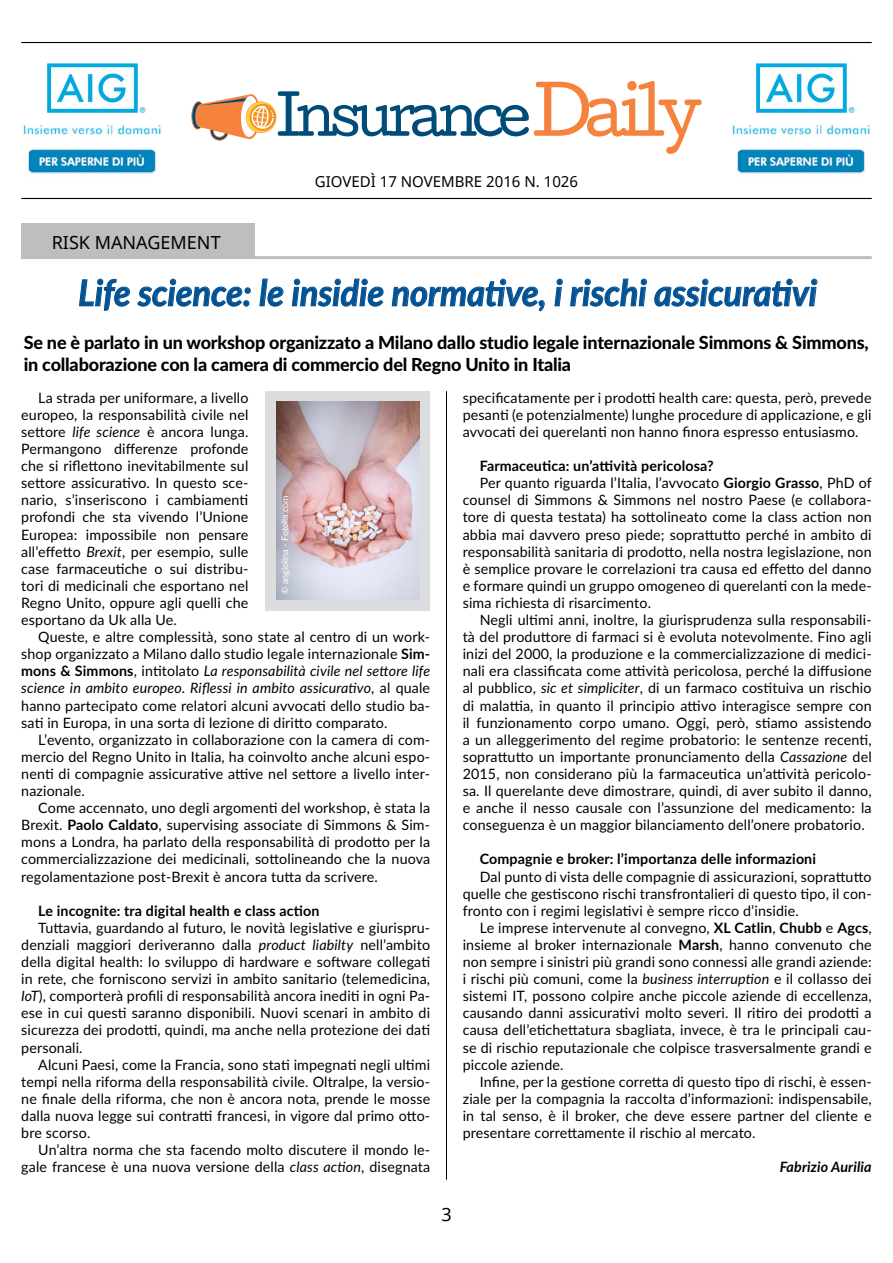
<style>
.page{position:relative;width:893px;height:1263px;background:#fff}
.page>*{position:absolute;margin:0;border:0;box-sizing:border-box;transform-origin:0 0}
.t1{font:italic 700 36px "Lato";color:#035293;scale:.95 1}
.t2{font:800 18px/21.6px "Lato";letter-spacing:-.01em;color:#000}
.t3{font:18px "Noto Sans";color:#000}
.t4{font:15px "Noto Sans";color:#000}
.t5{font:14.25px/17.1px "Lato";letter-spacing:.01em;color:#000;text-align:justify}
.t6{font:700 14.25px "Lato";letter-spacing:.01em;color:#000}
.t7{font:italic 700 14.25px "Lato";letter-spacing:.01em;color:#000}
.t8{font:9px "Lato";color:#fff}
.s1{font-style:italic}
.s2{font-weight:700}
</style>
<div class="page">
<hr style="left:21px;top:42px;width:851px;height:1px;background:#000">
<hr style="left:21px;top:198px;width:851px;height:1px;background:#000">
<svg style="left:191px;top:81px;width:511px;height:73px"></svg>
<img style="left:23px;top:63px;width:138px;height:111px">
<img style="left:732px;top:63px;width:138px;height:111px">
<hr style="left:892px;top:1125px;width:1px;height:138px;background:#d1d3d4">
<hr style="left:446px;top:391px;width:1px;height:788px;background:#000">
<hr style="left:21px;top:256px;width:851px;height:3px;background:#bcbec0">
<div style="left:21px;top:223px;width:234px;height:35px;background:#bcbec0"></div>
<div style="left:265px;top:391px;width:165px;height:219px;background:#dcddde"></div>
<img style="left:276px;top:402px;width:144px;height:198px">
<svg style="left:79px;top:278px;width:51px;height:33px"></svg>
<svg style="left:137px;top:278px;width:114px;height:29px"></svg>
<svg style="left:259px;top:278px;width:25px;height:29px"></svg>
<svg style="left:292px;top:278px;width:92px;height:29px"></svg>
<svg style="left:391px;top:278px;width:154px;height:34px"></svg>
<svg style="left:554px;top:278px;width:9px;height:29px"></svg>
<svg style="left:570px;top:278px;width:77px;height:29px"></svg>
<svg style="left:654px;top:278px;width:164px;height:29px"></svg>
<p class="t3" style="left:52px;top:230px;width:170px">RISK MANAGEMENT</p>
<p class="t4" style="left:315px;top:171px;width:265px">GIOVEDÌ 17 NOVEMBRE 2016 N. 1026</p>
<h1 class="t1" style="left:78px;top:266px;width:779px">Life science: le insidie normative, i rischi assicurativi</h1>
<p class="t2" style="left:24px;top:331px;width:847px">Se ne è parlato in un workshop organizzato a Milano dallo studio legale internazionale Simmons &amp; Simmons, in collaborazione con la camera di commercio del Regno Unito in Italia</p>
<p class="t5" style="left:21px;top:388px;width:229px;text-indent:17px">La strada per uniformare, a livello europeo, la responsabilità civile nel settore <span class="s1">life science</span> è ancora lunga.<br>Permangono differenze profonde che si riflettono inevitabilmente sul settore assicurativo. In questo sce&shy;nario, s’inseriscono i cambiamenti profondi che sta vivendo l’Unione Europea: impossibile non pensare all’effetto <span class="s1">Brexit</span>, per esempio, sulle case farmaceutiche o sui distribu&shy;tori di medicinali che esportano nel Regno Unito, oppure agli quelli che esportano da Uk alla Ue.</p>
<p class="t5" style="left:21px;top:628px;width:410px;text-indent:17px">Queste, e altre complessità, sono state al centro di un work&shy;shop organizzato a Milano dallo studio legale internazionale <span class="s2">Sim&shy;mons &amp; Simmons</span>, intitolato <span class="s1">La responsabilità civile nel settore life science in ambito europeo. Riflessi in ambito assicurativo</span>, al quale hanno partecipato come relatori alcuni avvocati dello studio ba&shy;sati in Europa, in una sorta di lezione di diritto comparato.</p>
<p class="t5" style="left:21px;top:730px;width:410px;text-indent:17px">L’evento, organizzato in collaborazione con la camera di com&shy;mercio del Regno Unito in Italia, ha coinvolto anche alcuni espo&shy;nenti di compagnie assicurative attive nel settore a livello inter&shy;nazionale.</p>
<p class="t5" style="left:21px;top:799px;width:410px;text-indent:17px">Come accennato, uno degli argomenti del workshop, è stata la Brexit. <span class="s2">Paolo Caldato</span>, supervising associate di Simmons &amp; Sim&shy;mons a Londra, ha parlato della responsabilità di prodotto per la commercializzazione dei medicinali, sottolineando che la nuova regolamentazione post-Brexit è ancora tutta da scrivere.</p>
<p class="t6" style="left:38px;top:900px;width:283px">Le incognite: tra digital health e class action</p>
<p class="t5" style="left:21px;top:918px;width:410px;text-indent:17px">Tuttavia, guardando al futuro, le novità legislative e giurispru&shy;denziali maggiori deriveranno dalla <span class="s1">product liabilty</span> nell’ambito della digital health: lo sviluppo di hardware e software collegati in rete, che forniscono servizi in ambito sanitario (telemedicina, <span class="s1">IoT</span>), comporterà profili di responsabilità ancora inediti in ogni Pa&shy;ese in cui questi saranno disponibili. Nuovi scenari in ambito di sicurezza dei prodotti, quindi, ma anche nella protezione dei dati personali.</p>
<p class="t5" style="left:21px;top:1055px;width:410px;text-indent:17px">Alcuni Paesi, come la Francia, sono stati impegnati negli ultimi tempi nella riforma della responsabilità civile. Oltralpe, la versio&shy;ne finale della riforma, che non è ancora nota, prende le mosse dalla nuova legge sui contratti francesi, in vigore dal primo otto&shy;bre scorso.</p>
<p class="t5" style="left:21px;top:1141px;width:410px;text-align:right">Un’altra norma che sta facendo molto discutere il mondo le&shy;gale francese è una nuova versione della <span class="s1">class action</span>, disegnata</p>
<p class="t8" style="left:278px;top:594px;width:100px;rotate:-90deg">© angiolina - Fotolia.com</p>
<p class="t5" style="left:463px;top:388px;width:410px">specificatamente per i prodotti health care: questa, però, prevede pesanti (e potenzialmente) lunghe procedure di applicazione, e gli avvocati dei querelanti non hanno finora espresso entusiasmo.</p>
<p class="t6" style="left:480px;top:455px;width:235px">Farmaceutica: un’attività pericolosa?</p>
<p class="t5" style="left:480px;top:474px;width:394px">Per quanto riguarda l’Italia, l’avvocato <span class="s2">Giorgio Grasso</span>, PhD of</p>
<p class="t5" style="left:463px;top:491px;width:410px">counsel di Simmons &amp; Simmons nel nostro Paese (e collabora-</p>
<p class="t5" style="left:463px;top:508px;width:410px">tore di questa testata) ha sottolineato come la class action non</p>
<p class="t5" style="left:463px;top:525px;width:410px">abbia mai davvero preso piede; soprattutto perché in ambito di</p>
<p class="t5" style="left:463px;top:542px;width:410px">responsabilità sanitaria di prodotto, nella nostra legislazione, non</p>
<p class="t5" style="left:463px;top:559px;width:410px">è semplice provare le correlazioni tra causa ed effetto del danno</p>
<p class="t5" style="left:463px;top:576px;width:410px">e formare quindi un gruppo omogeneo di querelanti con la mede-</p>
<p class="t5" style="left:463px;top:594px;width:190px">sima richiesta di risarcimento.</p>
<p class="t5" style="left:480px;top:611px;width:393px">Negli ultimi anni, inoltre, la giurisprudenza sulla responsabili-</p>
<p class="t5" style="left:463px;top:628px;width:410px">tà del produttore di farmaci si è evoluta notevolmente. Fino agli</p>
<p class="t5" style="left:463px;top:645px;width:410px">inizi del 2000, la produzione e la commercializzazione di medici-</p>
<p class="t5" style="left:463px;top:662px;width:410px">nali era classificata come attività pericolosa, perché la diffusione</p>
<p class="t5" style="left:463px;top:679px;width:410px">al pubblico, <span class="s1">sic et simpliciter</span>, di un farmaco costituiva un rischio</p>
<p class="t5" style="left:463px;top:696px;width:410px">di malattia, in quanto il principio attivo interagisce sempre con</p>
<p class="t5" style="left:463px;top:713px;width:410px">il funzionamento corpo umano. Oggi, però, stiamo assistendo</p>
<p class="t5" style="left:463px;top:730px;width:410px">a un alleggerimento del regime probatorio: le sentenze recenti,</p>
<p class="t5" style="left:463px;top:747px;width:410px">soprattutto un importante pronunciamento della <span class="s1">Cassazione</span> del</p>
<p class="t5" style="left:463px;top:765px;width:410px">2015, non considerano più la farmaceutica un’attività pericolo-</p>
<p class="t5" style="left:463px;top:782px;width:410px">sa. Il querelante deve dimostrare, quindi, di aver subito il danno,</p>
<p class="t5" style="left:463px;top:799px;width:410px">e anche il nesso causale con l’assunzione del medicamento: la</p>
<p class="t5" style="left:463px;top:816px;width:403px">conseguenza è un maggior bilanciamento dell’onere probatorio.</p>
<p class="t6" style="left:480px;top:849px;width:338px">Compagnie e broker: l’importanza delle informazioni</p>
<p class="t5" style="left:463px;top:867px;width:410px;text-indent:17px">Dal punto di vista delle compagnie di assicurazioni, soprattutto quelle che gestiscono rischi transfrontalieri di questo tipo, il con&shy;fronto con i regimi legislativi è sempre ricco d’insidie.</p>
<p class="t5" style="left:463px;top:918px;width:410px;text-indent:17px">Le imprese intervenute al convegno, <span class="s2">XL Catlin</span>, <span class="s2">Chubb</span> e <span class="s2">Agcs</span>, insieme al broker internazionale <span class="s2">Marsh</span>, hanno convenuto che non sempre i sinistri più grandi sono connessi alle grandi aziende: i rischi più comuni, come la <span class="s1">business interruption</span> e il collasso dei sistemi IT, possono colpire anche piccole aziende di eccellenza, causando danni assicurativi molto severi. Il ritiro dei prodotti a causa dell’etichettatura sbagliata, invece, è tra le principali cau&shy;se di rischio reputazionale che colpisce trasversalmente grandi e piccole aziende.</p>
<p class="t5" style="left:463px;top:1072px;width:410px;text-indent:17px">Infine, per la gestione corretta di questo tipo di rischi, è essen&shy;ziale per la compagnia la raccolta d’informazioni: indispensabile, in tal senso, è il broker, che deve essere partner del cliente e presentare correttamente il rischio al mercato.</p>
<p class="t7" style="left:780px;top:1157px;width:93px">Fabrizio Aurilia</p>
<p class="t3" style="left:441px;top:1202px;width:12px">3</p>
</div>
